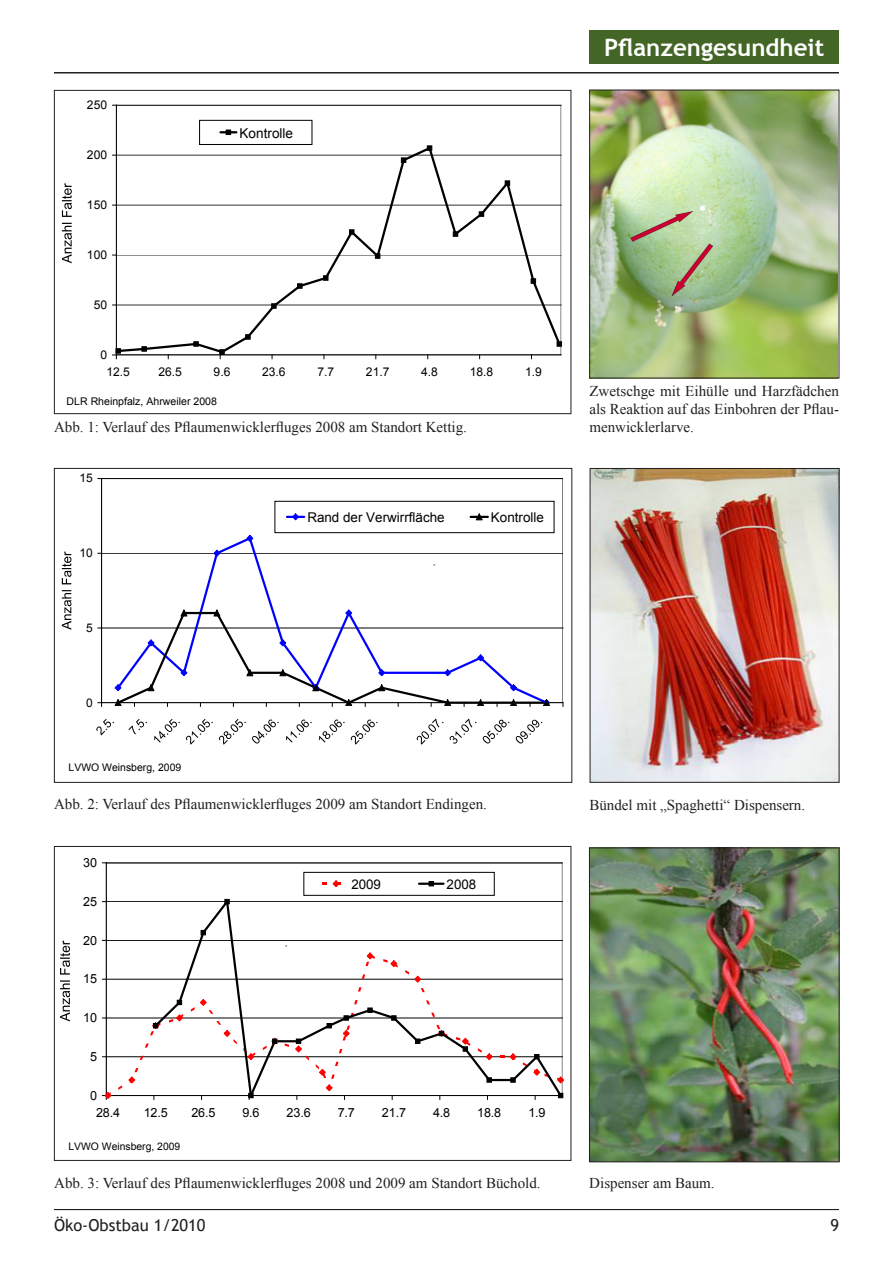
<style>
.page{position:relative;width:893px;height:1263px;background:#fff}
.page>*{position:absolute;margin:0;border:0;box-sizing:border-box;transform-origin:0 0}
.t1{font:700 24px "Trebuchet MS";color:#fff}
.Seitenzahl_rechts{font:16.5px "Trebuchet MS";color:#231f20}
.Bildunterschrift{font:15px/18px "Times New Roman";color:#231f20;text-align:justify}
.t2{font:13.65px "Arial";color:#000}
.t3{font:13.5px "Arial";color:#000}
.t4{font:13.35px "Arial";color:#000}
.t5{font:12.6px "Arial";letter-spacing:-.01em;color:#000}
.t6{font:12px "Arial";color:#000}
.t7{font:10.5px "Arial";color:#000}
.t8{font:10.35px "Arial";color:#000}
.t9{font:8.25px "Arial";color:#000}
.t10{font:8.1px "Arial";color:#000}
</style>
<div class="page">
<hr style="left:54px;top:1209px;width:785px;height:1px;background:#231f20">
<hr style="left:54px;top:72px;width:785px;height:2px;background:#231f20">
<div style="left:589px;top:30px;width:250px;height:34px;background:#436626"></div>
<hr style="left:106px;top:862px;width:456px;height:1px;background:#000">
<svg style="left:107px;top:863px;width:455px;height:225px"></svg>
<hr style="left:106px;top:863px;width:1px;height:232px;background:#000">
<hr style="left:106px;top:1095px;width:456px;height:1px;background:#000">
<svg style="left:118px;top:1085px;width:4px;height:5px"></svg>
<svg style="left:285px;top:1043px;width:4px;height:4px"></svg>
<svg style="left:358px;top:987px;width:3px;height:4px"></svg>
<svg style="left:362px;top:974px;width:3px;height:5px"></svg>
<hr style="left:275px;top:1040px;width:24px;height:2px;background:#000">
<hr style="left:489px;top:1079px;width:24px;height:2px;background:#000">
<svg style="left:102px;top:1092px;width:9px;height:7px"></svg>
<svg style="left:366px;top:952px;width:9px;height:14px"></svg>
<svg style="left:383px;top:959px;width:15px;height:9px"></svg>
<svg style="left:405px;top:970px;width:20px;height:22px"></svg>
<svg style="left:128px;top:898px;width:151px;height:201px"></svg>
<svg style="left:295px;top:1000px;width:198px;height:99px"></svg>
<svg style="left:500px;top:1053px;width:64px;height:46px"></svg>
<svg style="left:60px;top:940px;width:10px;height:81px"></svg>
<div style="left:304px;top:872px;width:190px;height:23px;background:#fff"></div>
<div style="left:304px;top:872px;width:190px;height:23px;border:1px solid #000"></div>
<svg style="left:323px;top:880px;width:17px;height:7px"></svg>
<hr style="left:419px;top:883px;width:24px;height:2px;background:#000">
<svg style="left:429px;top:881px;width:5px;height:5px"></svg>
<div style="left:54px;top:846px;width:517px;height:315px;border:1px solid #231f20"></div>
<svg style="left:117px;top:105px;width:444px;height:40px"></svg>
<hr style="left:116px;top:105px;width:1px;height:250px;background:#000">
<svg style="left:113px;top:145px;width:449px;height:214px"></svg>
<svg style="left:62px;top:183px;width:10px;height:80px"></svg>
<div style="left:200px;top:120px;width:112px;height:24px;background:#fff"></div>
<div style="left:200px;top:120px;width:112px;height:25px;border:1px solid #000"></div>
<svg style="left:220px;top:130px;width:16px;height:5px"></svg>
<svg style="left:102px;top:479px;width:461px;height:223px"></svg>
<hr style="left:101px;top:479px;width:1px;height:224px;background:#000">
<hr style="left:102px;top:702px;width:461px;height:1px;background:#000">
<svg style="left:114px;top:534px;width:436px;height:172px"></svg>
<svg style="left:96px;top:719px;width:18px;height:16px"></svg>
<svg style="left:128px;top:719px;width:19px;height:15px"></svg>
<svg style="left:154px;top:719px;width:26px;height:23px"></svg>
<svg style="left:186px;top:719px;width:27px;height:26px"></svg>
<svg style="left:219px;top:719px;width:27px;height:26px"></svg>
<svg style="left:252px;top:719px;width:27px;height:24px"></svg>
<svg style="left:286px;top:719px;width:26px;height:23px"></svg>
<svg style="left:319px;top:719px;width:26px;height:23px"></svg>
<svg style="left:351px;top:719px;width:27px;height:26px"></svg>
<svg style="left:417px;top:719px;width:27px;height:26px"></svg>
<svg style="left:450px;top:719px;width:27px;height:25px"></svg>
<svg style="left:483px;top:720px;width:27px;height:23px"></svg>
<svg style="left:516px;top:720px;width:26px;height:23px"></svg>
<svg style="left:62px;top:551px;width:9px;height:79px"></svg>
<div style="left:275px;top:501px;width:279px;height:32px;background:#fff"></div>
<div style="left:275px;top:501px;width:279px;height:32px;border:1px solid #000"></div>
<svg style="left:287px;top:513px;width:17px;height:8px"></svg>
<svg style="left:471px;top:513px;width:17px;height:8px"></svg>
<div style="left:54px;top:468px;width:518px;height:315px;border:1px solid #231f20"></div>
<img style="left:591px;top:849px;width:246px;height:311px">
<div style="left:589px;top:847px;width:250px;height:315px;border:1px solid #231f20"></div>
<img style="left:592px;top:470px;width:245px;height:311px">
<div style="left:590px;top:468px;width:249px;height:315px;border:1px solid #231f20"></div>
<img style="left:591px;top:92px;width:246px;height:284px">
<div style="left:589px;top:90px;width:250px;height:288px;border:1px solid #231f20"></div>
<p class="t6" style="left:87px;top:97px;width:22px">250</p>
<p class="t6" style="left:87px;top:147px;width:22px">200</p>
<p class="t6" style="left:87px;top:197px;width:22px">150</p>
<p class="t6" style="left:87px;top:247px;width:22px">100</p>
<p class="t6" style="left:94px;top:297px;width:15px">50</p>
<p class="t6" style="left:100px;top:347px;width:8px">0</p>
<p class="t2" style="left:240px;top:124px;width:55px">Kontrolle</p>
<p class="t6" style="left:106px;top:364px;width:25px">12.5</p>
<p class="t6" style="left:158px;top:364px;width:25px">26.5</p>
<p class="t6" style="left:214px;top:364px;width:18px">9.6</p>
<p class="t6" style="left:262px;top:364px;width:25px">23.6</p>
<p class="t6" style="left:317px;top:364px;width:18px">7.7</p>
<p class="t6" style="left:366px;top:364px;width:25px">21.7</p>
<p class="t6" style="left:421px;top:364px;width:18px">4.8</p>
<p class="t6" style="left:470px;top:364px;width:25px">18.8</p>
<p class="t6" style="left:525px;top:364px;width:18px">1.9</p>
<p class="t7" style="left:67px;top:394px;width:152px">DLR Rheinpfalz, Ahrweiler 2008</p>
<p class="Bildunterschrift" style="left:54px;top:418px;width:415px">Abb. 1: Verlauf des Pflaumenwicklerfluges 2008 am Standort Kettig.</p>
<p class="t6" style="left:80px;top:470px;width:15px">15</p>
<p class="t6" style="left:80px;top:545px;width:15px">10</p>
<p class="t6" style="left:86px;top:620px;width:8px">5</p>
<p class="t6" style="left:86px;top:694px;width:8px">0</p>
<p class="t7" style="left:69px;top:761px;width:114px">LVWO Weinsberg, 2009</p>
<p class="t3" style="left:307px;top:509px;width:139px">Rand der Verwirrfläche</p>
<p class="t3" style="left:491px;top:509px;width:55px">Kontrolle</p>
<p class="t9" style="left:433px;top:556px;width:4px">,</p>
<p class="Bildunterschrift" style="left:54px;top:795px;width:435px">Abb. 2: Verlauf des Pflaumenwicklerfluges 2009 am Standort Endingen.</p>
<p class="t5" style="left:83px;top:854px;width:15px">30</p>
<p class="t5" style="left:83px;top:893px;width:15px">25</p>
<p class="t5" style="left:83px;top:932px;width:15px">20</p>
<p class="t5" style="left:83px;top:970px;width:15px">15</p>
<p class="t5" style="left:83px;top:1009px;width:15px">10</p>
<p class="t5" style="left:90px;top:1048px;width:9px">5</p>
<p class="t5" style="left:90px;top:1087px;width:9px">0</p>
<p class="t10" style="left:285px;top:937px;width:4px">,</p>
<p class="t4" style="left:351px;top:875px;width:31px">2009</p>
<p class="t4" style="left:447px;top:875px;width:31px">2008</p>
<p class="t5" style="left:96px;top:1104px;width:26px">28.4</p>
<p class="t5" style="left:144px;top:1104px;width:26px">12.5</p>
<p class="t5" style="left:191px;top:1104px;width:26px">26.5</p>
<p class="t5" style="left:242px;top:1104px;width:19px">9.6</p>
<p class="t5" style="left:287px;top:1104px;width:26px">23.6</p>
<p class="t5" style="left:338px;top:1104px;width:19px">7.7</p>
<p class="t5" style="left:382px;top:1104px;width:26px">21.7</p>
<p class="t5" style="left:433px;top:1104px;width:19px">4.8</p>
<p class="t5" style="left:477px;top:1104px;width:26px">18.8</p>
<p class="t5" style="left:528px;top:1104px;width:19px">1.9</p>
<p class="t8" style="left:68px;top:1139px;width:113px">LVWO Weinsberg, 2009</p>
<p class="Bildunterschrift" style="left:54px;top:1174px;width:488px">Abb. 3: Verlauf des Pflaumenwicklerfluges 2008 und 2009 am Standort Büchold.</p>
<p class="Seitenzahl_rechts" style="left:54px;top:1215px;width:153px">Öko-Obstbau 1/2010</p>
<h1 class="t1" style="left:604px;top:32px;width:222px">Pflanzengesundheit</h1>
<p class="Bildunterschrift" style="left:589px;top:382px;width:251px">Zwetschge mit Eihülle und Harzfädchen als Reaktion auf das Einbohren der Pflau&shy;menwicklerlarve.</p>
<p class="Bildunterschrift" style="left:589px;top:796px;width:217px">Bündel mit „Spaghetti“ Dispensern.</p>
<p class="Bildunterschrift" style="left:589px;top:1174px;width:127px">Dispenser am Baum.</p>
<p class="Seitenzahl_rechts" style="left:830px;top:1215px;width:10px">9</p>
</div>
